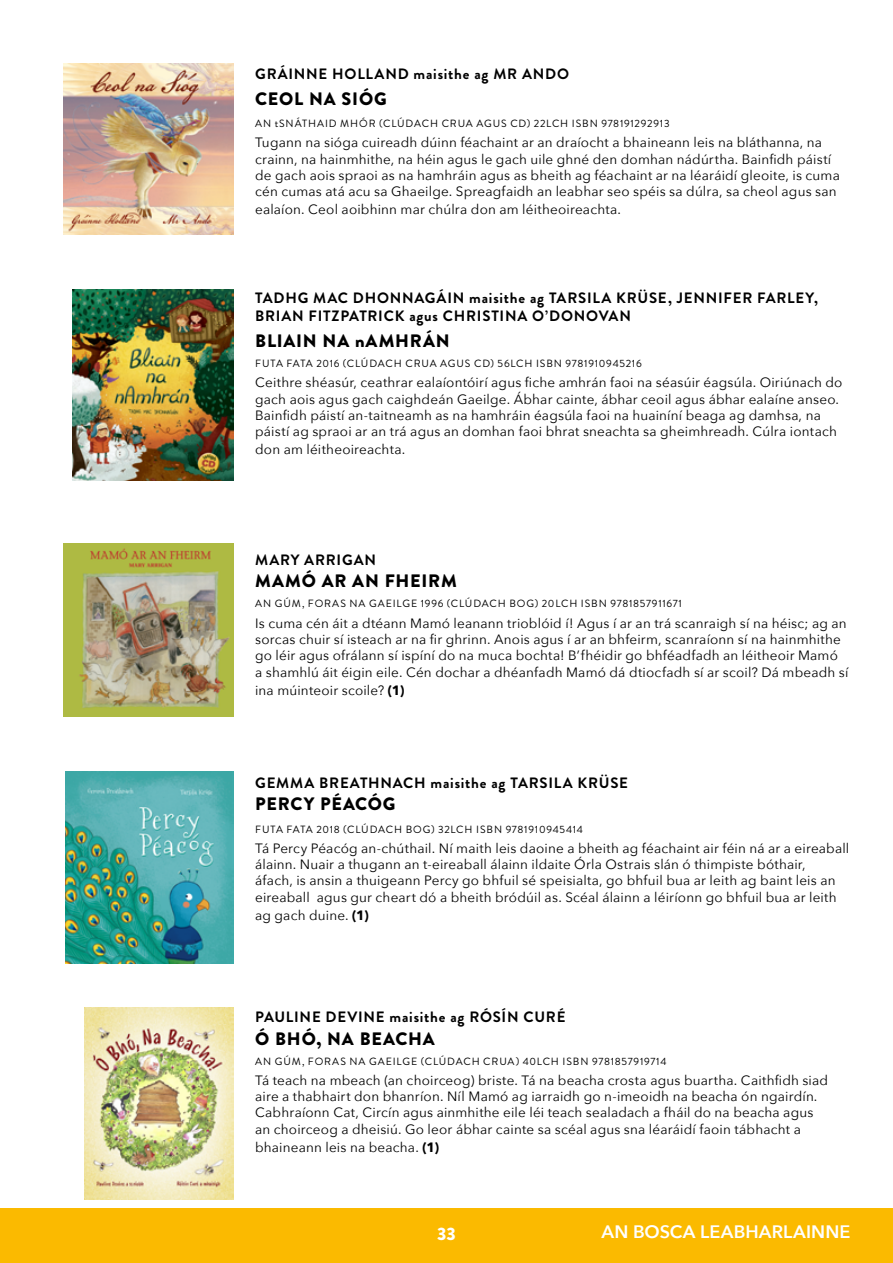
<style>
.page{position:relative;width:893px;height:1263px;background:#fff}
.page>*{position:absolute;margin:0;border:0;box-sizing:border-box;transform-origin:0 0}
.t1{font:900 18px "Brandon Grotesque";letter-spacing:.045em;color:#000}
.t2{font:600 18px "Avenir Next";letter-spacing:.005em;color:#fff}
.t3{font:900 18px "Brandon Grotesque";color:#fff}
.t4{font:700 15px/18px "Brandon Grotesque";letter-spacing:.05em;color:#000}
.t5{font:13.5px/16.2px "Avenir Next";letter-spacing:.015em;color:#000}
.t6{font:10.5px "Brandon Grotesque";letter-spacing:.075em;color:#000}
.s1{font-weight:700}
</style>
<div class="page">
<img style="left:72px;top:289px;width:162px;height:191px">
<img style="left:64px;top:544px;width:170px;height:172px">
<img style="left:84px;top:1008px;width:150px;height:191px">
<img style="left:65px;top:772px;width:169px;height:191px">
<img style="left:64px;top:64px;width:170px;height:171px">
<div style="left:0;top:1208px;width:893px;height:55px;background:#fbba00"></div>
<p class="t4" style="left:255px;top:65px;width:315px">GRÁINNE HOLLAND maisithe ag MR ANDO</p>
<h1 class="t1" style="left:255px;top:86px;width:133px">CEOL NA SIÓG</h1>
<p class="t6" style="left:255px;top:116px;width:416px">AN tSNÁTHAID MHÓR (CLÚDACH CRUA AGUS CD) 22LCH ISBN 978191292913</p>
<p class="t5" style="left:255px;top:134px;width:586px">Tugann na sióga cuireadh dúinn féachaint ar an draíocht a bhaineann leis na bláthanna, na crainn, na hainmhithe, na héin agus le gach uile ghné den domhan nádúrtha. Bainfidh páistí de gach aois spraoi as na hamhráin agus as bheith ag féachaint ar na léaráidí gleoite, is cuma cén cumas atá acu sa Ghaeilge. Spreagfaidh an leabhar seo spéis sa dúlra, sa cheol agus san</p>
<p class="t5" style="left:255px;top:201px;width:367px">ealaíon. Ceol aoibhinn mar chúlra don am léitheoireachta.</p>
<p class="t4" style="left:255px;top:289px;width:564px">TADHG MAC DHONNAGÁIN maisithe ag TARSILA KRÜSE, JENNIFER FARLEY,<br>BRIAN FITZPATRICK agus CHRISTINA O’DONOVAN</p>
<h1 class="t1" style="left:255px;top:328px;width:196px">BLIAIN NA nAMHRÁN</h1>
<p class="t6" style="left:255px;top:356px;width:388px">FUTA FATA 2016 (CLÚDACH CRUA AGUS CD) 56LCH ISBN 9781910945216</p>
<p class="t5" style="left:255px;top:374px;width:589px">Ceithre shéasúr, ceathrar ealaíontóirí agus fiche amhrán faoi na séasúir éagsúla. Oiriúnach do gach aois agus gach caighdeán Gaeilge. Ábhar cainte, ábhar ceoil agus ábhar ealaíne anseo.<br>Bainfidh páistí an-taitneamh as na hamhráin éagsúla faoi na huainíní beaga ag damhsa, na páistí ag spraoi ar an trá agus an domhan faoi bhrat sneachta sa gheimhreadh. Cúlra iontach</p>
<p class="t5" style="left:255px;top:440px;width:152px">don am léitheoireachta.</p>
<p class="t4" style="left:255px;top:551px;width:122px">MARY ARRIGAN</p>
<h1 class="t1" style="left:255px;top:568px;width:203px">MAMÓ AR AN FHEIRM</h1>
<p class="t6" style="left:255px;top:597px;width:428px">AN GÚM, FORAS NA GAEILGE 1996 (CLÚDACH BOG) 20LCH ISBN 9781857911671</p>
<p class="t5" style="left:255px;top:614px;width:595px">Is cuma cén áit a dtéann Mamó leanann trioblóid í! Agus í ar an trá scanraigh sí na héisc; ag an sorcas chuir sí isteach ar na fir ghrinn. Anois agus í ar an bhfeirm, scanraíonn sí na hainmhithe go léir agus ofrálann sí ispíní do na muca bochta! B’fhéidir go bhféadfadh an léitheoir Mamó a shamhlú áit éigin eile. Cén dochar a dhéanfadh Mamó dá dtiocfadh sí ar scoil? Dá mbeadh sí</p>
<p class="t5" style="left:255px;top:681px;width:151px">ina múinteoir scoile? <span class="s1">(1)</span></p>
<p class="t4" style="left:255px;top:774px;width:374px">GEMMA BREATHNACH maisithe ag TARSILA KRÜSE</p>
<h1 class="t1" style="left:255px;top:791px;width:142px">PERCY PÉACÓG</h1>
<p class="t6" style="left:255px;top:822px;width:329px">FUTA FATA 2018 (CLÚDACH BOG) 32LCH ISBN 9781910945414</p>
<p class="t5" style="left:255px;top:840px;width:596px">Tá Percy Péacóg an-chúthail. Ní maith leis daoine a bheith ag féachaint air féin ná ar a eireaball álainn. Nuair a thugann an t-eireaball álainn ildaite Órla Ostrais slán ó thimpiste bóthair,<br>áfach, is ansin a thuigeann Percy go bhfuil sé speisialta, go bhfuil bua ar leith ag baint leis an eireaball agus gur cheart dó a bheith bródúil as. Scéal álainn a léiríonn go bhfuil bua ar leith</p>
<p class="t5" style="left:255px;top:906px;width:115px">ag gach duine. <span class="s1">(1)</span></p>
<p class="t4" style="left:255px;top:1008px;width:312px">PAULINE DEVINE maisithe ag RÓSÍN CURÉ</p>
<h1 class="t1" style="left:255px;top:1026px;width:181px">Ó BHÓ, NA BEACHA</h1>
<p class="t6" style="left:255px;top:1054px;width:413px">AN GÚM, FORAS NA GAEILGE (CLÚDACH CRUA) 40LCH ISBN 9781857919714</p>
<p class="t5" style="left:255px;top:1072px;width:574px">Tá teach na mbeach (an choirceog) briste. Tá na beacha crosta agus buartha. Caithfidh siad aire a thabhairt don bhanríon. Níl Mamó ag iarraidh go n-imeoidh na beacha ón ngairdín.<br>Cabhraíonn Cat, Circín agus ainmhithe eile léi teach sealadach a fháil do na beacha agus an choirceog a dheisiú. Go leor ábhar cainte sa scéal agus sna léaráidí faoin tábhacht a</p>
<p class="t5" style="left:255px;top:1138px;width:185px">bhaineann leis na beacha. <span class="s1">(1)</span></p>
<h1 class="t3" style="left:437px;top:1221px;width:20px">33</h1>
<h1 class="t2" style="left:602px;top:1217px;width:250px">AN BOSCA LEABHARLAINNE</h1>
</div>
